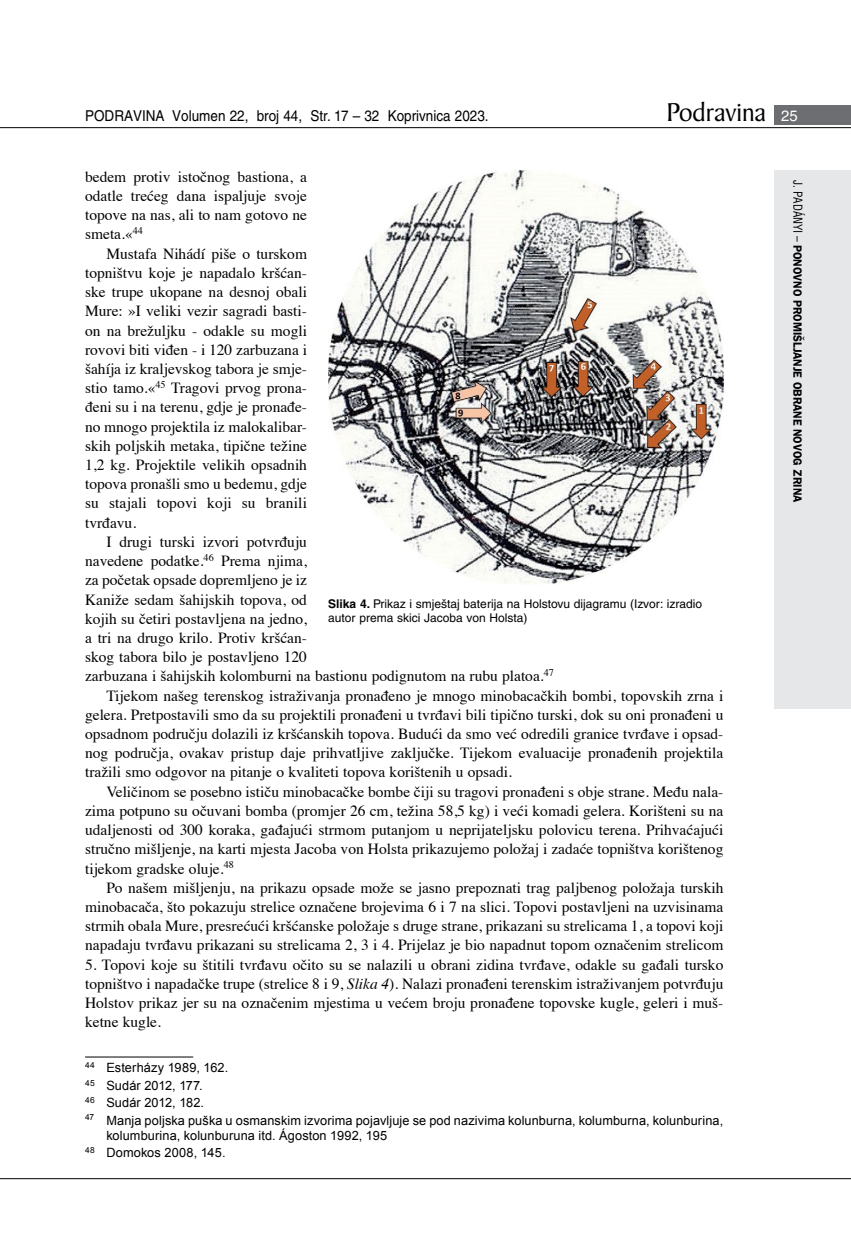
<style>
.page{position:relative;width:851px;height:1234px;background:#fff}
.page>*{position:absolute;margin:0;border:0;box-sizing:border-box;transform-origin:0 0}
.t1{font:27.6px "Baker Signet BT";color:#000}
.t2{font:15.45px/19.2px "Times";color:#000;text-align:justify}
.t3{font:15px "Helvetica LT Skin 29";color:#000;scale:.9 1}
.t4{font:12.75px/17.4px "Arial";letter-spacing:.01em;color:#000}
.t5{font:12px/14.4px "Helvetica LT Skin 29";color:#000}
.t6{font:600 12px "ITC Franklin Gothic Skin 29";letter-spacing:-.005em;color:#000;scale:.95 1}
.s1{font-family:"Helvetica LT Skin 29";font-size:15px;color:#fff}
.s2{font-style:italic}
.s3{font-weight:700}
.s4{font-family:"Helvetica LT Skin 29";font-weight:400;font-stretch:condensed}
</style>
<div class="page">
<div style="left:774px;top:170px;width:76px;height:538px;background:#e6e7e8"></div>
<div style="left:774px;top:105px;width:76px;height:19px;background:#6d6e71"></div>
<hr style="left:0;top:127px;width:850px;height:1px;background:#000">
<hr style="left:0;top:1177px;width:850px;height:1px;background:#000">
<hr style="left:85px;top:1056px;width:108px;height:1px;background:#000">
<img style="left:328px;top:170px;width:395px;height:414px">
<p class="t3" style="left:85px;top:107px;width:450px">PODRAVINA Volumen 22, broj 44, Str. 17 – 32 Koprivnica 2023.</p>
<h1 class="t1" style="left:666px;top:95px;width:133px">Podravina <span class="s1">25</span></h1>
<p class="t2" style="left:85px;top:166px;width:223px">bedem protiv istočnog bastiona, a odatle trećeg dana ispaljuje svoje topove na nas, ali to nam gotovo ne smeta.«<sup>44</sup></p>
<p class="t2" style="left:85px;top:242px;width:223px;text-indent:21px">Mustafa Nihádí piše o turskom topništvu koje je napadalo kršćan&shy;ske trupe ukopane na desnoj obali Mure: »I veliki vezir sagradi basti&shy;on na brežuljku - odakle su mogli rovovi biti viđen - i 120 zarbuzana i šahíja iz kraljevskog tabora je smje&shy;stio tamo.«<sup>45</sup> Tragovi prvog prona&shy;đeni su i na terenu, gdje je pronađe&shy;no mnogo projektila iz malokalibar&shy;skih poljskih metaka, tipične težine 1,2 kg. Projektile velikih opsadnih topova pronašli smo u bedemu, gdje su stajali topovi koji su branili tvrđavu.</p>
<p class="t2" style="left:106px;top:530px;width:202px">I drugi turski izvori potvrđuju</p>
<p class="t2" style="left:85px;top:550px;width:223px">navedene podatke.<sup>46</sup> Prema njima,</p>
<p class="t2" style="left:85px;top:569px;width:223px">za početak opsade dopremljeno je iz</p>
<p class="t2" style="left:85px;top:588px;width:223px">Kaniže sedam šahijskih topova, od</p>
<p class="t2" style="left:85px;top:607px;width:223px">kojih su četiri postavljena na jedno,</p>
<p class="t2" style="left:85px;top:626px;width:223px">a tri na drugo krilo. Protiv kršćan-</p>
<p class="t2" style="left:85px;top:646px;width:223px">skog tabora bilo je postavljeno 120</p>
<p class="t2" style="left:85px;top:665px;width:470px">zarbuzana i šahijskih kolomburni na bastionu podignutom na rubu platoa.<sup>47</sup></p>
<p class="t2" style="left:106px;top:684px;width:618px">Tijekom našeg terenskog istraživanja pronađeno je mnogo minobacačkih bombi, topovskih zrna i</p>
<p class="t2" style="left:85px;top:703px;width:639px">gelera. Pretpostavili smo da su projektili pronađeni u tvrđavi bili tipično turski, dok su oni pronađeni u</p>
<p class="t2" style="left:85px;top:722px;width:639px">opsadnom području dolazili iz kršćanskih topova. Budući da smo već odredili granice tvrđave i opsad-</p>
<p class="t2" style="left:85px;top:742px;width:639px">nog područja, ovakav pristup daje prihvatljive zaključke. Tijekom evaluacije pronađenih projektila</p>
<p class="t2" style="left:85px;top:761px;width:428px">tražili smo odgovor na pitanje o kvaliteti topova korištenih u opsadi.</p>
<p class="t2" style="left:106px;top:780px;width:618px">Veličinom se posebno ističu minobacačke bombe čiji su tragovi pronađeni s obje strane. Među nala-</p>
<p class="t2" style="left:85px;top:799px;width:639px">zima potpuno su očuvani bomba (promjer 26 cm, težina 58,5 kg) i veći komadi gelera. Korišteni su na</p>
<p class="t2" style="left:85px;top:818px;width:639px">udaljenosti od 300 koraka, gađajući strmom putanjom u neprijateljsku polovicu terena. Prihvaćajući</p>
<p class="t2" style="left:85px;top:838px;width:639px">stručno mišljenje, na karti mjesta Jacoba von Holsta prikazujemo položaj i zadaće topništva korištenog</p>
<p class="t2" style="left:85px;top:857px;width:150px">tijekom gradske oluje.<sup>48</sup></p>
<p class="t2" style="left:106px;top:876px;width:618px">Po našem mišljenju, na prikazu opsade može se jasno prepoznati trag paljbenog položaja turskih</p>
<p class="t2" style="left:85px;top:895px;width:639px">minobacača, što pokazuju strelice označene brojevima 6 i 7 na slici. Topovi postavljeni na uzvisinama</p>
<p class="t2" style="left:85px;top:914px;width:639px">strmih obala Mure, presrećući kršćanske položaje s druge strane, prikazani su strelicama 1, a topovi koji</p>
<p class="t2" style="left:85px;top:934px;width:639px">napadaju tvrđavu prikazani su strelicama 2, 3 i 4. Prijelaz je bio napadnut topom označenim strelicom</p>
<p class="t2" style="left:85px;top:953px;width:639px">5. Topovi koje su štitili tvrđavu očito su se nalazili u obrani zidina tvrđave, odakle su gađali tursko topništvo i napadačke trupe (strelice 8 i 9, <span class="s2">Slika 4</span>). Nalazi pronađeni terenskim istraživanjem potvrđuju Holstov prikaz jer su na označenim mjestima u većem broju pronađene topovske kugle, geleri i muš&shy;ketne kugle.</p>
<p class="t4" style="left:85px;top:1058px;width:639px"><sup>44</sup> Esterházy 1989, 162.<br><sup>45</sup> Sudár 2012, 177.<br><sup>46</sup> Sudár 2012, 182.<br><sup>47</sup> Manja poljska puška u osmanskim izvorima pojavljuje se pod nazivima kolunburna, kolumburna, kolunburina,</p>
<p class="t4" style="left:85px;top:1126px;width:303px;text-indent:21px">kolumburina, kolunburuna itd. Ágoston 1992, 195<br><sup>48</sup> Domokos 2008, 145.</p>
<p class="t5" style="left:328px;top:596px;width:375px"><span class="s3">Slika 4.</span> Prikaz i smještaj baterija na Holstovu dijagramu (Izvor: izradio autor prema skici Jacoba von Holsta)</p>
<p class="t6" style="left:804px;top:180px;width:340px;rotate:90deg"><span class="s4">J. PADÁNYI –</span> PONOVNO PROMIŠLJANJE OBRANE NOVOG ZRINA</p>
</div>
